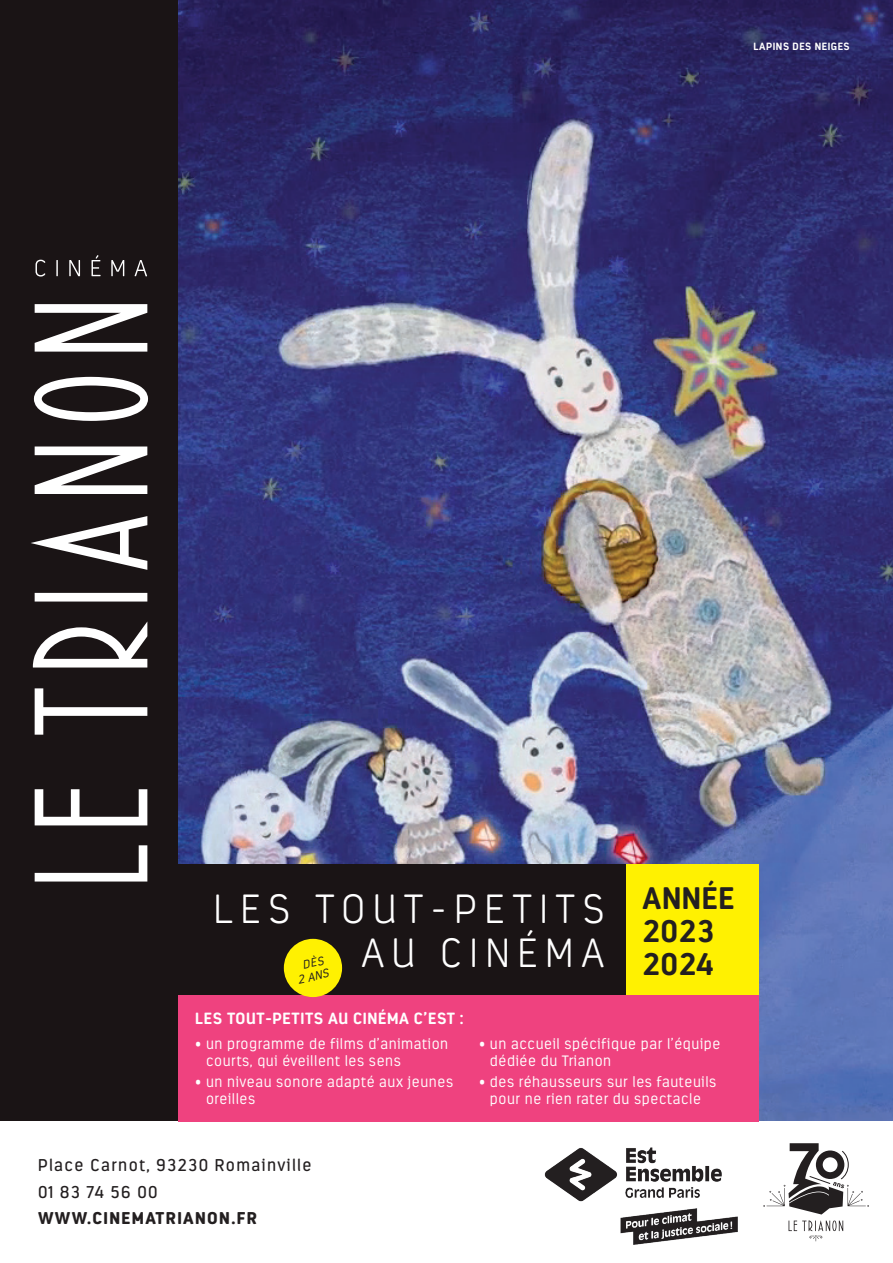
<style>
.page{position:relative;width:893px;height:1263px;background:#fff}
.page>*{position:absolute;margin:0;border:0;box-sizing:border-box;transform-origin:0 0}
.t1{font:200 40.65px/44px "Estandar Rounded";letter-spacing:.2em;color:#fff;text-align:right}
.t2{font:700 31.05px/33px "Estandar Rounded";letter-spacing:.02em;color:#231f20}
.t3{font:17.1px/26.5px "Estandar Rounded";letter-spacing:.08em;color:#231f20}
.t4{font:900 17.1px "Estandar Rounded";letter-spacing:.08em;color:#231f20}
.t5{font:700 16.2px "Estandar Rounded";letter-spacing:.04em;color:#fff}
.t6{font:300 15px/16.5px "Estandar Rounded";letter-spacing:.04em;color:#fff}
.t7{font:italic 300 12px/13.5px "Estandar Rounded";color:#231f20;text-align:center}
.t8{font:700 10.5px "Estandar Rounded";letter-spacing:.05em;color:#fff}
</style>
<div class="page">
<img style="left:178px;top:0;width:715px;height:1121px">
<div style="left:0;top:0;width:178px;height:1121px;background:#1a1415"></div>
<svg style="left:36px;top:255px;width:111px;height:22px"></svg>
<svg style="left:31px;top:304px;width:116px;height:577px"></svg>
<div style="left:625px;top:865px;width:134px;height:130px;background:#fff101"></div>
<div style="left:175px;top:865px;width:450px;height:130px;background:#1a1415"></div>
<div style="left:178px;top:995px;width:581px;height:126px;background:#ef427f"></div>
<div style="left:284px;top:939px;width:58px;height:58px;background:#fff101;border-radius:50%"></div>
<img style="left:544px;top:1147px;width:194px;height:98px">
<svg style="left:788px;top:1220px;width:55px;height:21px"></svg>
<svg style="left:763px;top:1143px;width:106px;height:71px"></svg>
<p class="t8" style="left:754px;top:40px;width:98px">LAPINS DES NEIGES</p>
<h1 class="t1" style="left:214px;top:887px;width:392px">LES TOUT-PETITS<br>AU CINÉMA</h1>
<p class="t7" style="left:293px;top:960px;width:33px;rotate:-12deg">DÈS<br>2 ANS</p>
<h2 class="t2" style="left:642px;top:881px;width:93px">ANNÉE<br>2023<br>2024</h2>
<p class="t5" style="left:195px;top:1009px;width:270px">LES TOUT-PETITS AU CINÉMA C’EST :</p>
<p class="t6" style="left:206px;top:1036px;width:244px;text-indent:-11px">• un programme de films d’animation courts, qui éveillent les sens</p>
<p class="t6" style="left:206px;top:1073px;width:249px;text-indent:-11px">• un niveau sonore adapté aux jeunes oreilles</p>
<p class="t6" style="left:490px;top:1036px;width:232px;text-indent:-11px">• un accueil spécifique par l’équipe dédiée du Trianon</p>
<p class="t6" style="left:479px;top:1073px;width:239px;text-align:center">• des réhausseurs sur les fauteuils pour ne rien rater du spectacle</p>
<p class="t3" style="left:38px;top:1152px;width:275px">Place Carnot, 93230 Romainville<br>01 83 74 56 00</p>
<p class="t4" style="left:38px;top:1208px;width:220px">WWW.CINEMATRIANON.FR</p>
</div>
